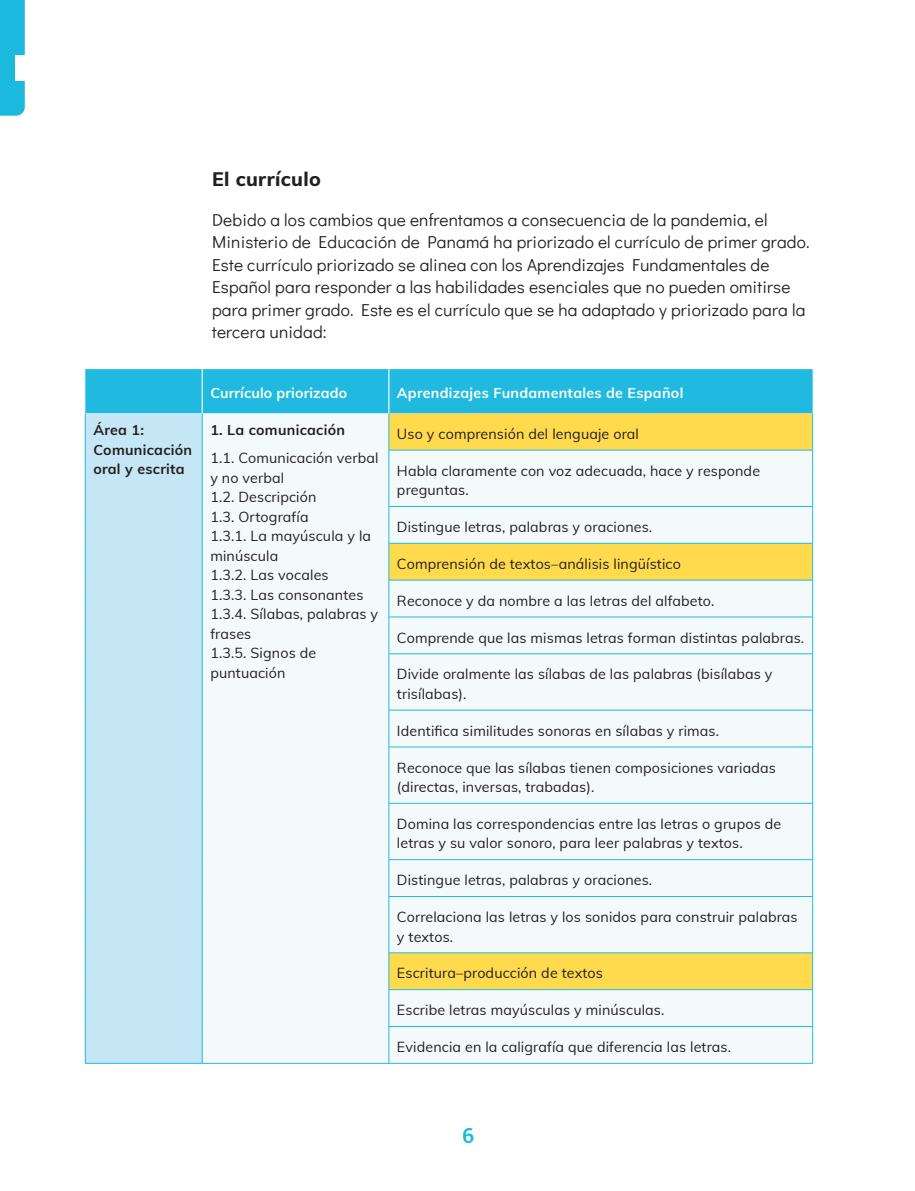
<style>
.page{position:relative;width:915px;height:1191px;background:#fff}
.page>*{position:absolute;margin:0;border:0;box-sizing:border-box;transform-origin:0 0}
.t1{font:23.4px "Amaranth";color:#1cb9df}
.Intertitulo_negro{font:800 19.5px "Muli";letter-spacing:.02em;color:#231f20}
.Texto_general{font:17.25px/22.5px "Didact Gothic";letter-spacing:.01em;color:#231f20}
.t2{font:14.25px/19.5px "Muli";letter-spacing:.01em;color:#231f20}
.t3{font:700 14.25px "Muli";letter-spacing:.02em;color:#fff}
.Tabla_tex_Semanas{font:700 14.25px/19.5px "Muli";letter-spacing:.02em;color:#231f20}
</style>
<div class="page">
<div style="left:0;top:0;width:25px;height:116px;background:#1cb9df"></div>
<div style="left:15px;top:55px;width:19px;height:25px;background:#fff"></div>
<div style="left:85px;top:369px;width:727px;height:44px;background:#20bae1"></div>
<div style="left:85px;top:413px;width:117px;height:650px;background:#c5e6f4"></div>
<div style="left:203px;top:413px;width:609px;height:650px;background:#f4fafc"></div>
<svg style="left:389px;top:413px;width:423px;height:576px;fill:#f4fafc"></svg>
<hr style="left:201px;top:369px;width:2px;height:44px;background:#fff">
<hr style="left:388px;top:369px;width:1px;height:44px;background:#fff">
<hr style="left:85px;top:413px;width:1px;height:37px;background:#20bae1">
<hr style="left:202px;top:413px;width:1px;height:37px;background:#20bae1">
<hr style="left:85px;top:450px;width:1px;height:56px;background:#20bae1">
<hr style="left:202px;top:450px;width:1px;height:56px;background:#20bae1">
<hr style="left:85px;top:506px;width:1px;height:37px;background:#20bae1">
<hr style="left:202px;top:506px;width:1px;height:37px;background:#20bae1">
<hr style="left:85px;top:543px;width:1px;height:37px;background:#20bae1">
<hr style="left:202px;top:543px;width:1px;height:37px;background:#20bae1">
<hr style="left:85px;top:580px;width:1px;height:37px;background:#20bae1">
<hr style="left:202px;top:580px;width:1px;height:37px;background:#20bae1">
<hr style="left:85px;top:617px;width:1px;height:37px;background:#20bae1">
<hr style="left:202px;top:617px;width:1px;height:37px;background:#20bae1">
<hr style="left:85px;top:654px;width:1px;height:56px;background:#20bae1">
<hr style="left:202px;top:654px;width:1px;height:56px;background:#20bae1">
<hr style="left:85px;top:710px;width:1px;height:37px;background:#20bae1">
<hr style="left:202px;top:710px;width:1px;height:37px;background:#20bae1">
<hr style="left:85px;top:747px;width:1px;height:56px;background:#20bae1">
<hr style="left:202px;top:747px;width:1px;height:56px;background:#20bae1">
<hr style="left:85px;top:803px;width:1px;height:56px;background:#20bae1">
<hr style="left:202px;top:803px;width:1px;height:56px;background:#20bae1">
<hr style="left:85px;top:859px;width:1px;height:37px;background:#20bae1">
<hr style="left:202px;top:859px;width:1px;height:37px;background:#20bae1">
<hr style="left:85px;top:896px;width:1px;height:56px;background:#20bae1">
<hr style="left:202px;top:896px;width:1px;height:56px;background:#20bae1">
<hr style="left:85px;top:952px;width:1px;height:37px;background:#20bae1">
<hr style="left:202px;top:952px;width:1px;height:37px;background:#20bae1">
<hr style="left:85px;top:989px;width:1px;height:37px;background:#20bae1">
<hr style="left:202px;top:989px;width:1px;height:37px;background:#20bae1">
<hr style="left:85px;top:1026px;width:1px;height:37px;background:#20bae1">
<hr style="left:202px;top:1026px;width:1px;height:37px;background:#20bae1">
<hr style="left:388px;top:413px;width:1px;height:37px;background:#20bae1">
<hr style="left:812px;top:413px;width:1px;height:37px;background:#20bae1">
<hr style="left:388px;top:450px;width:424px;height:1px;background:#20bae1">
<hr style="left:388px;top:450px;width:1px;height:56px;background:#20bae1">
<hr style="left:812px;top:450px;width:1px;height:56px;background:#20bae1">
<hr style="left:388px;top:506px;width:424px;height:1px;background:#20bae1">
<hr style="left:388px;top:506px;width:1px;height:37px;background:#20bae1">
<hr style="left:812px;top:506px;width:1px;height:37px;background:#20bae1">
<hr style="left:388px;top:543px;width:424px;height:1px;background:#20bae1">
<hr style="left:388px;top:543px;width:1px;height:37px;background:#20bae1">
<hr style="left:812px;top:543px;width:1px;height:37px;background:#20bae1">
<hr style="left:388px;top:580px;width:424px;height:1px;background:#20bae1">
<hr style="left:388px;top:580px;width:1px;height:37px;background:#20bae1">
<hr style="left:812px;top:580px;width:1px;height:37px;background:#20bae1">
<hr style="left:388px;top:616px;width:424px;height:1px;background:#20bae1">
<hr style="left:388px;top:617px;width:1px;height:36px;background:#20bae1">
<hr style="left:812px;top:617px;width:1px;height:36px;background:#20bae1">
<hr style="left:388px;top:653px;width:424px;height:1px;background:#20bae1">
<hr style="left:388px;top:654px;width:1px;height:56px;background:#20bae1">
<hr style="left:812px;top:654px;width:1px;height:56px;background:#20bae1">
<hr style="left:388px;top:710px;width:424px;height:1px;background:#20bae1">
<hr style="left:388px;top:710px;width:1px;height:37px;background:#20bae1">
<hr style="left:812px;top:710px;width:1px;height:37px;background:#20bae1">
<hr style="left:388px;top:746px;width:424px;height:1px;background:#20bae1">
<hr style="left:388px;top:747px;width:1px;height:56px;background:#20bae1">
<hr style="left:812px;top:747px;width:1px;height:56px;background:#20bae1">
<hr style="left:388px;top:803px;width:424px;height:1px;background:#20bae1">
<hr style="left:388px;top:803px;width:1px;height:56px;background:#20bae1">
<hr style="left:812px;top:803px;width:1px;height:56px;background:#20bae1">
<hr style="left:388px;top:859px;width:424px;height:1px;background:#20bae1">
<hr style="left:388px;top:860px;width:1px;height:36px;background:#20bae1">
<hr style="left:812px;top:860px;width:1px;height:36px;background:#20bae1">
<hr style="left:388px;top:896px;width:424px;height:1px;background:#20bae1">
<hr style="left:388px;top:896px;width:1px;height:56px;background:#20bae1">
<hr style="left:812px;top:896px;width:1px;height:56px;background:#20bae1">
<hr style="left:388px;top:952px;width:424px;height:1px;background:#20bae1">
<hr style="left:388px;top:953px;width:1px;height:36px;background:#20bae1">
<hr style="left:812px;top:953px;width:1px;height:36px;background:#20bae1">
<hr style="left:388px;top:989px;width:424px;height:1px;background:#20bae1">
<hr style="left:388px;top:989px;width:1px;height:37px;background:#20bae1">
<hr style="left:812px;top:989px;width:1px;height:37px;background:#20bae1">
<hr style="left:388px;top:1026px;width:424px;height:1px;background:#20bae1">
<hr style="left:388px;top:1026px;width:1px;height:37px;background:#20bae1">
<hr style="left:812px;top:1026px;width:1px;height:37px;background:#20bae1">
<hr style="left:85px;top:1063px;width:117px;height:1px;background:#20bae1">
<hr style="left:202px;top:1063px;width:187px;height:1px;background:#20bae1">
<hr style="left:389px;top:1063px;width:423px;height:1px;background:#20bae1">
<p class="Intertitulo_negro" style="left:212px;top:165px;width:110px">El currículo</p>
<p class="Texto_general" style="left:212px;top:207px;width:598px">Debido a los cambios que enfrentamos a consecuencia de la pandemia, el Ministerio de Educación de Panamá ha priorizado el currículo de primer grado.<br>Este currículo priorizado se alinea con los Aprendizajes Fundamentales de Español para responder a las habilidades esenciales que no pueden omitirse para primer grado. Este es el currículo que se ha adaptado y priorizado para la tercera unidad:</p>
<p class="t3" style="left:210px;top:383px;width:138px">Currículo priorizado</p>
<p class="t3" style="left:397px;top:383px;width:288px">Aprendizajes Fundamentales de Español</p>
<p class="Tabla_tex_Semanas" style="left:93px;top:419px;width:100px">Área 1:<br>Comunicación oral y escrita</p>
<p class="Tabla_tex_Semanas" style="left:210px;top:419px;width:136px">1. La comunicación</p>
<p class="t2" style="left:210px;top:447px;width:170px">1.1. Comunicación verbal y no verbal</p>
<p class="t2" style="left:210px;top:486px;width:108px">1.2. Descripción</p>
<p class="t2" style="left:210px;top:506px;width:100px">1.3. Ortografía</p>
<p class="t2" style="left:210px;top:525px;width:162px">1.3.1. La mayúscula y la minúscula</p>
<p class="t2" style="left:210px;top:564px;width:120px">1.3.2. Las vocales</p>
<p class="t2" style="left:210px;top:584px;width:155px">1.3.3. Las consonantes</p>
<p class="t2" style="left:210px;top:603px;width:169px">1.3.4. Sílabas, palabras y frases</p>
<p class="t2" style="left:210px;top:642px;width:107px">1.3.5. Signos de puntuación</p>
<p class="t2" style="left:397px;top:423px;width:243px">Uso y comprensión del lenguaje oral</p>
<p class="t2" style="left:397px;top:460px;width:364px">Habla claramente con voz adecuada, hace y responde preguntas.</p>
<p class="t2" style="left:397px;top:516px;width:257px">Distingue letras, palabras y oraciones.</p>
<p class="t2" style="left:397px;top:553px;width:285px">Comprensión de textos–análisis lingüístico</p>
<p class="t2" style="left:397px;top:590px;width:319px">Reconoce y da nombre a las letras del alfabeto.</p>
<p class="t2" style="left:397px;top:627px;width:408px">Comprende que las mismas letras forman distintas palabras.</p>
<p class="t2" style="left:397px;top:664px;width:377px">Divide oralmente las sílabas de las palabras (bisílabas y trisílabas).</p>
<p class="t2" style="left:397px;top:720px;width:323px">Identifica similitudes sonoras en sílabas y rimas.</p>
<p class="t2" style="left:397px;top:757px;width:380px">Reconoce que las sílabas tienen composiciones variadas (directas, inversas, trabadas).</p>
<p class="t2" style="left:397px;top:813px;width:385px">Domina las correspondencias entre las letras o grupos de letras y su valor sonoro, para leer palabras y textos.</p>
<p class="t2" style="left:397px;top:869px;width:257px">Distingue letras, palabras y oraciones.</p>
<p class="t2" style="left:397px;top:906px;width:402px">Correlaciona las letras y los sonidos para construir palabras y textos.</p>
<p class="t2" style="left:397px;top:962px;width:207px">Escritura–producción de textos</p>
<p class="t2" style="left:397px;top:999px;width:269px">Escribe letras mayúsculas y minúsculas.</p>
<p class="t2" style="left:397px;top:1036px;width:335px">Evidencia en la caligrafía que diferencia las letras.</p>
<h1 class="t1" style="left:462px;top:1121px;width:14px">6</h1>
</div>
